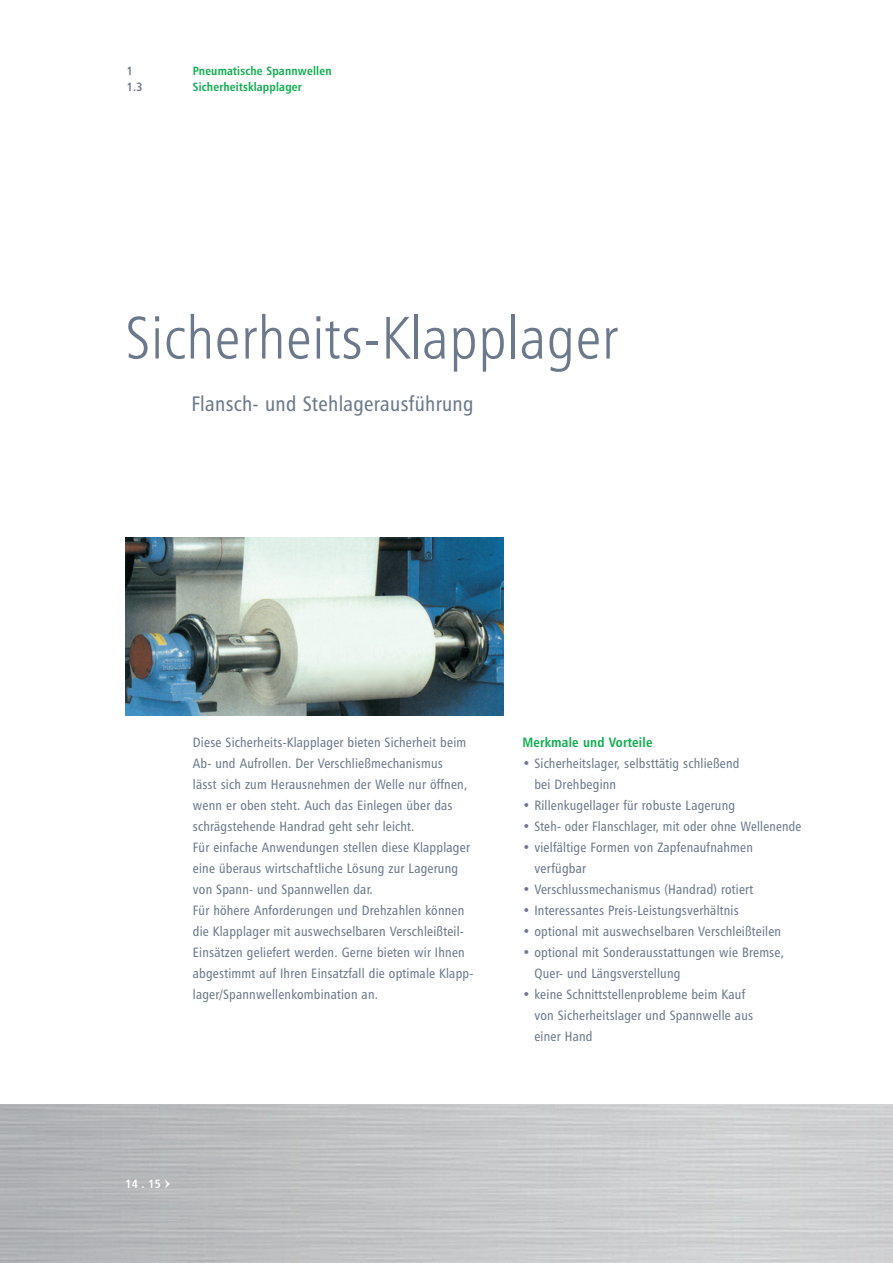
<style>
.page{position:relative;width:893px;height:1263px;background:#fff}
.page>*{position:absolute;margin:0;border:0;box-sizing:border-box;transform-origin:0 0}
.t1{font:60px "Humanist 777 BT Light Condensed B";letter-spacing:.015em;color:#6c798c}
.t2{font:21px "Humanist 777 BT Roman Condensed B";letter-spacing:.015em;color:#6c798c}
.t3{font:13.5px/21px "Humanist 777 BT Roman Condensed B";letter-spacing:.015em;color:#6c798c}
.t4{font:13.5px "Humanist 777 BT Bold Condensed B";letter-spacing:.015em;color:#0cae4c}
.t5{font:12px "Humanist 777 BT Bold Condensed B";letter-spacing:.015em;color:#0cae4c}
.t6{font:12px "Humanist 777 BT Bold Condensed B";color:#fff}
.t7{font:12px "Humanist 777 BT Bold Condensed B";color:#6c798c}
</style>
<div class="page">
<img style="left:125px;top:537px;width:379px;height:179px">
<p class="t7" style="left:127px;top:66px;width:8px">1</p>
<p class="t5" style="left:193px;top:66px;width:140px">Pneumatische Spannwellen</p>
<p class="t7" style="left:127px;top:82px;width:17px">1.3</p>
<p class="t5" style="left:193px;top:82px;width:110px">Sicherheitsklapplager</p>
<h1 class="t1" style="left:125px;top:314px;width:494px">Sicherheits-Klapplager</h1>
<h2 class="t2" style="left:191px;top:395px;width:284px">Flansch- und Stehlagerausführung</h2>
<p class="t3" style="left:193px;top:733px;width:282px">Diese Sicherheits-Klapplager bieten Sicherheit beim Ab- und Aufrollen. Der Verschließmechanismus<br>lässt sich zum Herausnehmen der Welle nur öffnen, wenn er oben steht. Auch das Einlegen über das schrägstehende Handrad geht sehr leicht.<br>Für einfache Anwendungen stellen diese Klapplager eine überaus wirtschaftliche Lösung zur Lagerung von Spann- und Spannwellen dar.<br>Für höhere Anforderungen und Drehzahlen können die Klapplager mit auswechselbaren Verschleißteil-Einsätzen geliefert werden. Gerne bieten wir Ihnen abgestimmt auf Ihren Einsatzfall die optimale Klapp&shy;lager/Spannwellenkombination an.</p>
<p class="t4" style="left:522px;top:737px;width:132px">Merkmale und Vorteile</p>
<p class="t3" style="left:534px;top:754px;width:207px;text-indent:-12px">• Sicherheitslager, selbsttätig schließend bei Drehbeginn</p>
<p class="t3" style="left:522px;top:796px;width:214px">• Rillenkugellager für robuste Lagerung</p>
<p class="t3" style="left:522px;top:817px;width:281px">• Steh- oder Flanschlager, mit oder ohne Wellenende</p>
<p class="t3" style="left:534px;top:838px;width:220px;text-indent:-12px">• vielfältige Formen von Zapfenaufnahmen verfügbar</p>
<p class="t3" style="left:522px;top:880px;width:232px">• Verschlussmechanismus (Handrad) rotiert</p>
<p class="t3" style="left:522px;top:901px;width:218px">• Interessantes Preis-Leistungsverhältnis</p>
<p class="t3" style="left:522px;top:922px;width:260px">• optional mit auswechselbaren Verschleißteilen</p>
<p class="t3" style="left:534px;top:943px;width:251px;text-indent:-12px">• optional mit Sonderausstattungen wie Bremse,<br>Quer- und Längsverstellung</p>
<p class="t3" style="left:534px;top:985px;width:220px;text-indent:-12px">• keine Schnittstellenprobleme beim Kauf von Sicherheitslager und Spannwelle aus einer Hand</p>
<p class="t6" style="left:125px;top:1179px;width:47px">14.15❯</p>
</div>
